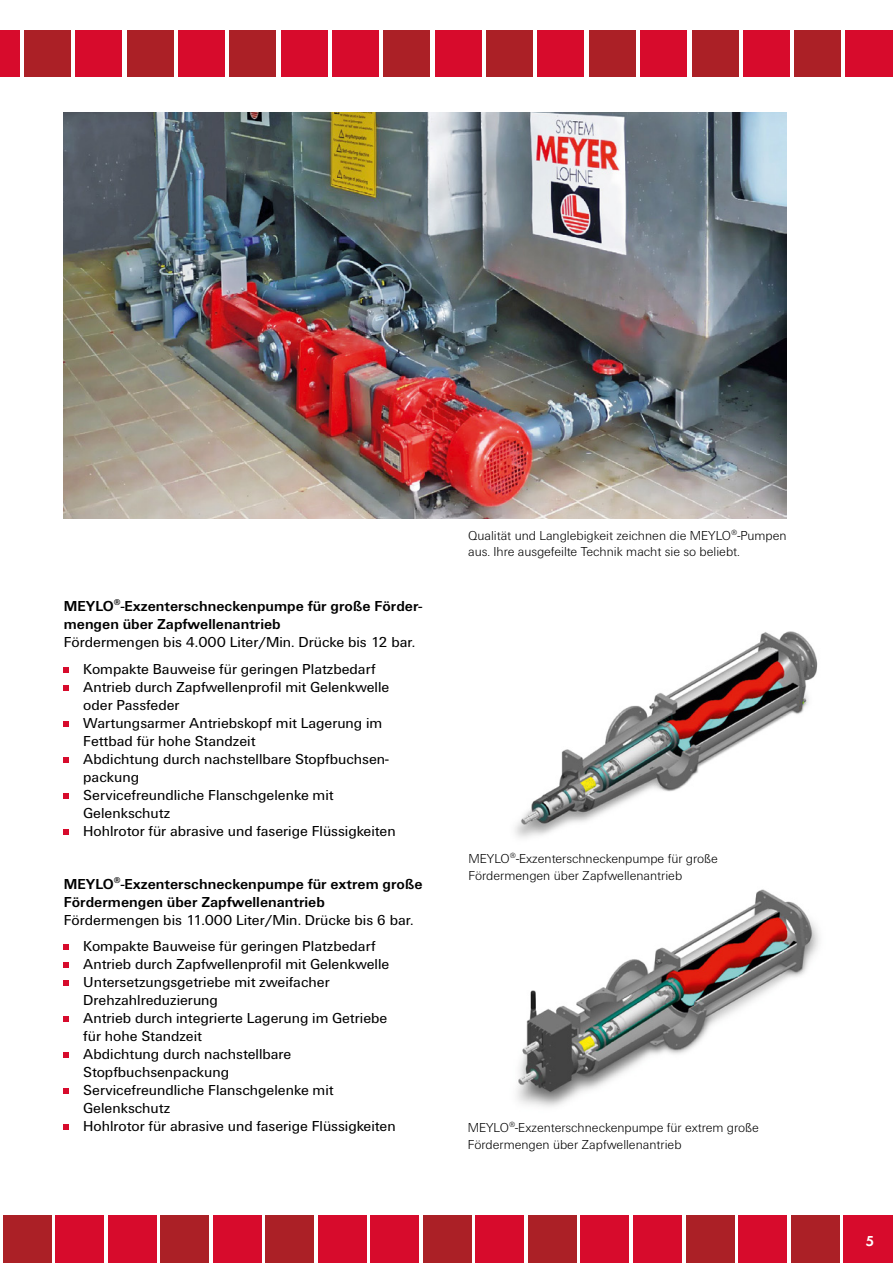
<style>
.page{position:relative;width:893px;height:1263px;background:#fff}
.page>*{position:absolute;margin:0;border:0;box-sizing:border-box;transform-origin:0 0}
.t1{font:15px/18px "Unitus T";color:#000}
.t2{font:700 15px/18px "Unitus T";color:#000}
.t3{font:600 15px "Futura T";color:#fff}
.t4{font:300 13.5px/16.5px "Unitus T";color:#000}
.s1{font-weight:400}
</style>
<div class="page">
<img style="left:64px;top:113px;width:723px;height:406px">
<div style="left:843px;top:1215px;width:50px;height:48px;background:#d70b2c"></div>
<div style="left:56px;top:1215px;width:48px;height:48px;background:#d70b2c"></div>
<div style="left:3px;top:1215px;width:49px;height:48px;background:#ab2026"></div>
<div style="left:371px;top:1215px;width:48px;height:48px;background:#d70b2c"></div>
<div style="left:476px;top:1215px;width:48px;height:48px;background:#d70b2c"></div>
<div style="left:581px;top:1215px;width:48px;height:48px;background:#d70b2c"></div>
<div style="left:528px;top:1215px;width:49px;height:48px;background:#ab2026"></div>
<div style="left:423px;top:1215px;width:49px;height:48px;background:#ab2026"></div>
<div style="left:108px;top:1215px;width:49px;height:48px;background:#d70b2c"></div>
<div style="left:213px;top:1215px;width:49px;height:48px;background:#d70b2c"></div>
<div style="left:318px;top:1215px;width:49px;height:48px;background:#d70b2c"></div>
<div style="left:266px;top:1215px;width:48px;height:48px;background:#ab2026"></div>
<div style="left:161px;top:1215px;width:48px;height:48px;background:#ab2026"></div>
<div style="left:633px;top:1215px;width:49px;height:48px;background:#d70b2c"></div>
<div style="left:738px;top:1215px;width:49px;height:48px;background:#d70b2c"></div>
<div style="left:791px;top:1215px;width:48px;height:48px;background:#ab2026"></div>
<div style="left:686px;top:1215px;width:48px;height:48px;background:#ab2026"></div>
<img style="left:515px;top:631px;width:303px;height:207px">
<img style="left:517px;top:889px;width:302px;height:218px">
<div style="left:486px;top:30px;width:47px;height:47px;background:#ab2026"></div>
<div style="left:640px;top:30px;width:47px;height:47px;background:#d70b2c"></div>
<div style="left:75px;top:30px;width:47px;height:47px;background:#d70b2c"></div>
<div style="left:743px;top:30px;width:47px;height:47px;background:#d70b2c"></div>
<div style="left:178px;top:30px;width:47px;height:47px;background:#d70b2c"></div>
<div style="left:846px;top:30px;width:47px;height:47px;background:#d70b2c"></div>
<div style="left:281px;top:30px;width:47px;height:47px;background:#d70b2c"></div>
<div style="left:794px;top:30px;width:47px;height:47px;background:#ab2026"></div>
<div style="left:229px;top:30px;width:47px;height:47px;background:#ab2026"></div>
<div style="left:692px;top:30px;width:46px;height:47px;background:#ab2026"></div>
<div style="left:127px;top:30px;width:47px;height:47px;background:#ab2026"></div>
<div style="left:332px;top:30px;width:47px;height:47px;background:#d70b2c"></div>
<div style="left:435px;top:30px;width:47px;height:47px;background:#d70b2c"></div>
<div style="left:384px;top:30px;width:46px;height:47px;background:#ab2026"></div>
<div style="left:538px;top:30px;width:46px;height:47px;background:#d70b2c"></div>
<div style="left:0;top:30px;width:19px;height:47px;background:#d70b2c"></div>
<div style="left:589px;top:30px;width:47px;height:47px;background:#ab2026"></div>
<div style="left:24px;top:30px;width:47px;height:47px;background:#ab2026"></div>
<svg style="left:64px;top:667px;width:5px;height:5px"></svg>
<svg style="left:64px;top:685px;width:5px;height:5px"></svg>
<svg style="left:64px;top:721px;width:5px;height:5px"></svg>
<svg style="left:64px;top:757px;width:5px;height:5px"></svg>
<svg style="left:64px;top:793px;width:5px;height:5px"></svg>
<svg style="left:64px;top:829px;width:5px;height:5px"></svg>
<svg style="left:64px;top:944px;width:5px;height:6px"></svg>
<svg style="left:64px;top:962px;width:5px;height:6px"></svg>
<svg style="left:64px;top:980px;width:5px;height:6px"></svg>
<svg style="left:64px;top:1016px;width:5px;height:6px"></svg>
<svg style="left:64px;top:1052px;width:5px;height:6px"></svg>
<svg style="left:64px;top:1088px;width:5px;height:6px"></svg>
<svg style="left:64px;top:1124px;width:5px;height:6px"></svg>
<p class="t2" style="left:64px;top:597px;width:360px">MEYLO<sup>®</sup>-Exzenterschneckenpumpe für große Förder&shy;mengen über Zapfwellenantrieb<br><span class="s1">Fördermengen bis 4.000 Liter/Min. Drücke bis 12 bar.</span></p>
<p class="t1" style="left:83px;top:660px;width:314px">Kompakte Bauweise für geringen Platzbedarf Antrieb durch Zapfwellenprofil mit Gelenkwelle oder Passfeder<br>Wartungsarmer Antriebskopf mit Lagerung im Fettbad für hohe Standzeit<br>Abdichtung durch nachstellbare Stopfbuchsen&shy;packung<br>Servicefreundliche Flanschgelenke mit Gelenkschutz<br>Hohlrotor für abrasive und faserige Flüssigkeiten</p>
<p class="t2" style="left:64px;top:875px;width:360px">MEYLO<sup>®</sup>-Exzenterschneckenpumpe für extrem große<br>Fördermengen über Zapfwellenantrieb<br><span class="s1">Fördermengen bis 11.000 Liter/Min. Drücke bis 6 bar.</span></p>
<p class="t1" style="left:83px;top:937px;width:314px">Kompakte Bauweise für geringen Platzbedarf Antrieb durch Zapfwellenprofil mit Gelenkwelle Untersetzungsgetriebe mit zweifacher Drehzahlreduzierung<br>Antrieb durch integrierte Lagerung im Getriebe für hohe Standzeit<br>Abdichtung durch nachstellbare Stopfbuchsenpackung<br>Servicefreundliche Flanschgelenke mit Gelenkschutz<br>Hohlrotor für abrasive und faserige Flüssigkeiten</p>
<p class="t4" style="left:468px;top:527px;width:320px">Qualität und Langlebigkeit zeichnen die MEYLO<sup>®</sup>-Pumpen aus. Ihre ausgefeilte Technik macht sie so beliebt.</p>
<p class="t4" style="left:468px;top:850px;width:251px">MEYLO<sup>®</sup>-Exzenterschneckenpumpe für große<br>Fördermengen über Zapfwellenantrieb</p>
<p class="t4" style="left:468px;top:1119px;width:293px">MEYLO<sup>®</sup>-Exzenterschneckenpumpe für extrem große<br>Fördermengen über Zapfwellenantrieb</p>
<p class="t3" style="left:866px;top:1232px;width:10px">5</p>
</div>
